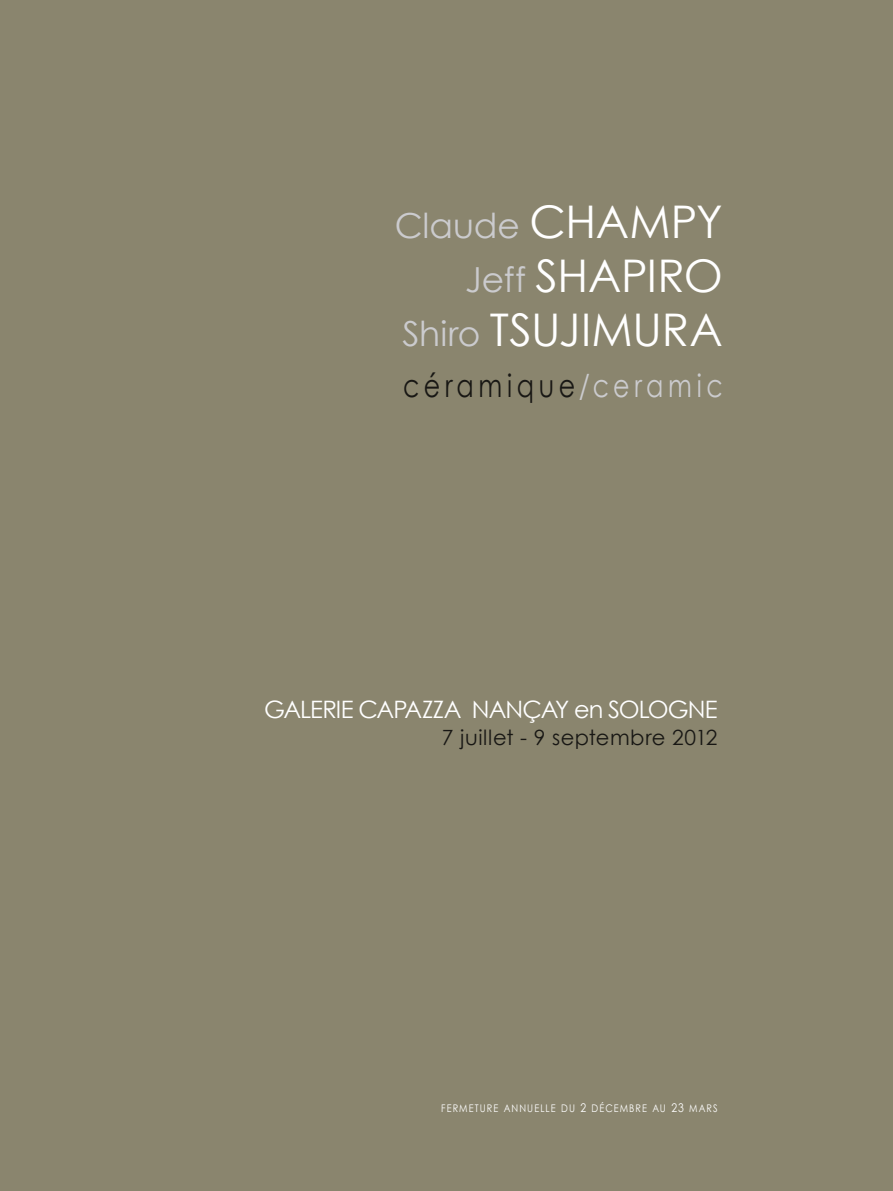
<style>
.page{position:relative;width:893px;height:1191px;background:#8a856e}
.page>*{position:absolute;margin:0;border:0;box-sizing:border-box;transform-origin:0 0}
.t1{font:45px/54px "Century Gothic";letter-spacing:-.005em;color:#fff;text-align:right}
.t2{font:34.5px "Century Gothic";color:#cbcbce}
.t3{font:31.5px "Century Gothic";letter-spacing:.18em;color:#181714;scale:.81 1}
.t4{font:24px "Century Gothic";letter-spacing:-.04em;color:#fff}
.t5{font:21px "Century Gothic";letter-spacing:.02em;color:#181714}
.t6{font:10.5px "Century Gothic";letter-spacing:.115em;color:#fff;scale:.87 1}
.s1{font-size:45px;color:#fff}
.s2{font-size:34.5px;color:#cbcbce}
.s3{color:#cbcbce}
.s4{font-size:12px}
</style>
<div class="page">
<h2 class="t2" style="left:395px;top:204px;width:330px">Claude <span class="s1">CHAMPY</span></h2>
<h1 class="t1" style="left:402px;top:248px;width:322px"><span class="s2">Jeff</span> SHAPIRO<br><span class="s2">Shiro</span> TSUJIMURA</h1>
<h3 class="t3" style="left:403px;top:366px;width:396px">céramique<span class="s3">/ceramic</span></h3>
<h3 class="t4" style="left:264px;top:694px;width:455px">GALERIE CAPAZZA NANÇAY en SOLOGNE</h3>
<h3 class="t5" style="left:442px;top:724px;width:277px">7 juillet - 9 septembre 2012</h3>
<p class="t6" style="left:441px;top:1102px;width:319px">FERMETURE ANNUELLE DU <span class="s4">2</span> DÉCEMBRE AU <span class="s4">23</span> MARS</p>
</div>
